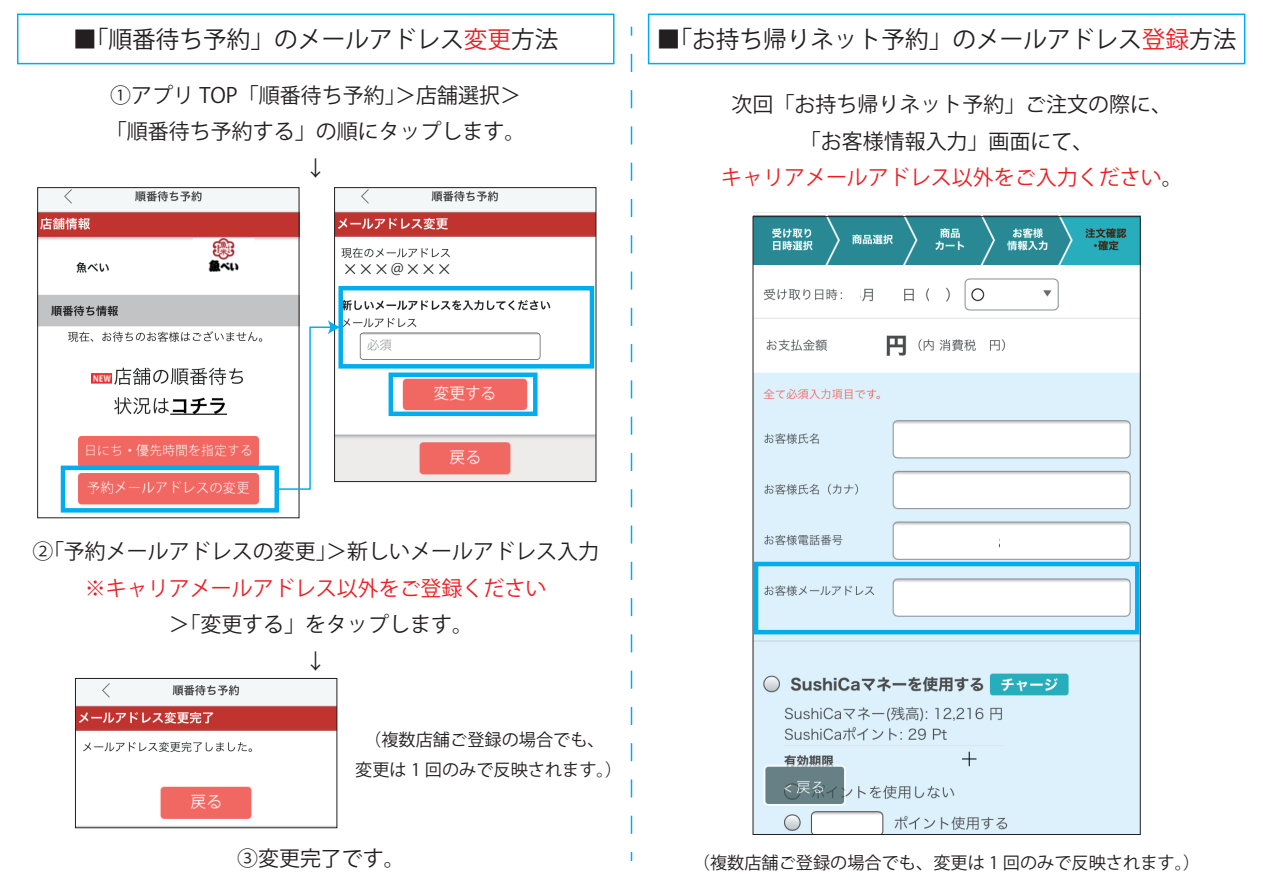
<style>
.page{position:relative;width:1263px;height:893px;background:#fff}
.page>*{position:absolute;margin:0;border:0;box-sizing:border-box;transform-origin:0 0}
.t1{font:23.7px "Koz Go Pr 6 N";color:#231f20}
.t2{font:21px/36.8px "Koz Go Pr 6 N";color:#231f20;text-align:center}
.t3{font:21px "Koz Go Pr 6 N";color:#ee1d23}
.t4{font:17.1px/30px "Koz Go Pr 6 N";color:#231f20;text-align:center}
.t5{font:15.75px "Koz Go Pr 6 N";color:#231f20}
.s1{color:#ee1d23}
</style>
<div class="page">
<svg style="left:631px;top:54px;width:1px;height:780px"></svg>
<div style="left:17px;top:14px;width:597px;height:50px;border:2px solid #00aeef"></div>
<div style="left:648px;top:14px;width:597px;height:50px;border:2px solid #00aeef"></div>
<img style="left:39px;top:189px;width:258px;height:324px">
<div style="left:37px;top:187px;width:262px;height:331px;border:1px solid #231f20"></div>
<img style="left:336px;top:189px;width:260px;height:294px">
<div style="left:334px;top:187px;width:262px;height:295px;border:1px solid #231f20"></div>
<img style="left:77px;top:680px;width:258px;height:139px">
<div style="left:75px;top:678px;width:262px;height:150px;border:1px solid #231f20"></div>
<div style="left:61px;top:466px;width:218px;height:47px;border:4px solid #00aeef"></div>
<div style="left:341px;top:263px;width:133px;height:17px;background:#fff"></div>
<div style="left:338px;top:286px;width:256px;height:83px;border:4px solid #00aeef"></div>
<div style="left:389px;top:372px;width:148px;height:44px;border:4px solid #00aeef"></div>
<svg style="left:275px;top:320px;width:66px;height:171px"></svg>
<div style="left:63px;top:277px;width:67px;height:15px;background:#fff"></div>
<img style="left:753px;top:212px;width:387px;height:621px">
<div style="left:895px;top:430px;width:56px;height:21px;background:#fff"></div>
<div style="left:895px;top:481px;width:104px;height:20px;background:#fff"></div>
<div style="left:895px;top:531px;width:104px;height:21px;background:#fff"></div>
<div style="left:895px;top:590px;width:164px;height:20px;background:#fff"></div>
<div style="left:834px;top:328px;width:52px;height:28px;background:#fff"></div>
<div style="left:977px;top:335px;width:11px;height:28px;background:#fff"></div>
<div style="left:844px;top:281px;width:16px;height:28px;background:#fff"></div>
<div style="left:878px;top:281px;width:24px;height:28px;background:#fff"></div>
<div style="left:929px;top:281px;width:16px;height:28px;background:#fff"></div>
<div style="left:991px;top:281px;width:44px;height:28px;background:#fff"></div>
<div style="left:754px;top:562px;width:385px;height:72px;border:4px solid #00aeef"></div>
<p class="t1" style="left:73px;top:25px;width:487px">■「順番待ち予約」のメールアドレス<span class="s1">変更</span>方法</p>
<p class="t1" style="left:657px;top:25px;width:581px">■「お持ち帰りネット予約」のメールアドレス<span class="s1">登録</span>方法</p>
<p class="t2" style="left:106px;top:77px;width:421px">①アプリ TOP「順番待ち予約」＞店舗選択＞「順番待ち予約する」の順にタップします。↓</p>
<p class="t2" style="left:721px;top:86px;width:463px">次回「お持ち帰りネット予約」ご注文の際に、「お客様情報入力」画面にて、<br><span class="s1">キャリアメールアドレス以外をご入力ください</span>。</p>
<p class="t5" style="left:342px;top:261px;width:111px">×××＠×××</p>
<p class="t2" style="left:33px;top:533px;width:568px">②「予約メールアドレスの変更」＞新しいメールアドレス入力</p>
<p class="t3" style="left:85px;top:576px;width:463px">※キャリアメールアドレス以外をご登録ください</p>
<p class="t2" style="left:169px;top:607px;width:306px">＞「変更する」をタップします。↓</p>
<p class="t4" style="left:355px;top:725px;width:269px">（複数店舗ご登録の場合でも、<br>変更は 1 回のみで反映されます。）</p>
<p class="t2" style="left:237px;top:840px;width:169px">③変更完了です。</p>
<p class="t4" style="left:693px;top:848px;width:509px">（複数店舗ご登録の場合でも、変更は 1 回のみで反映されます。）</p>
</div>
